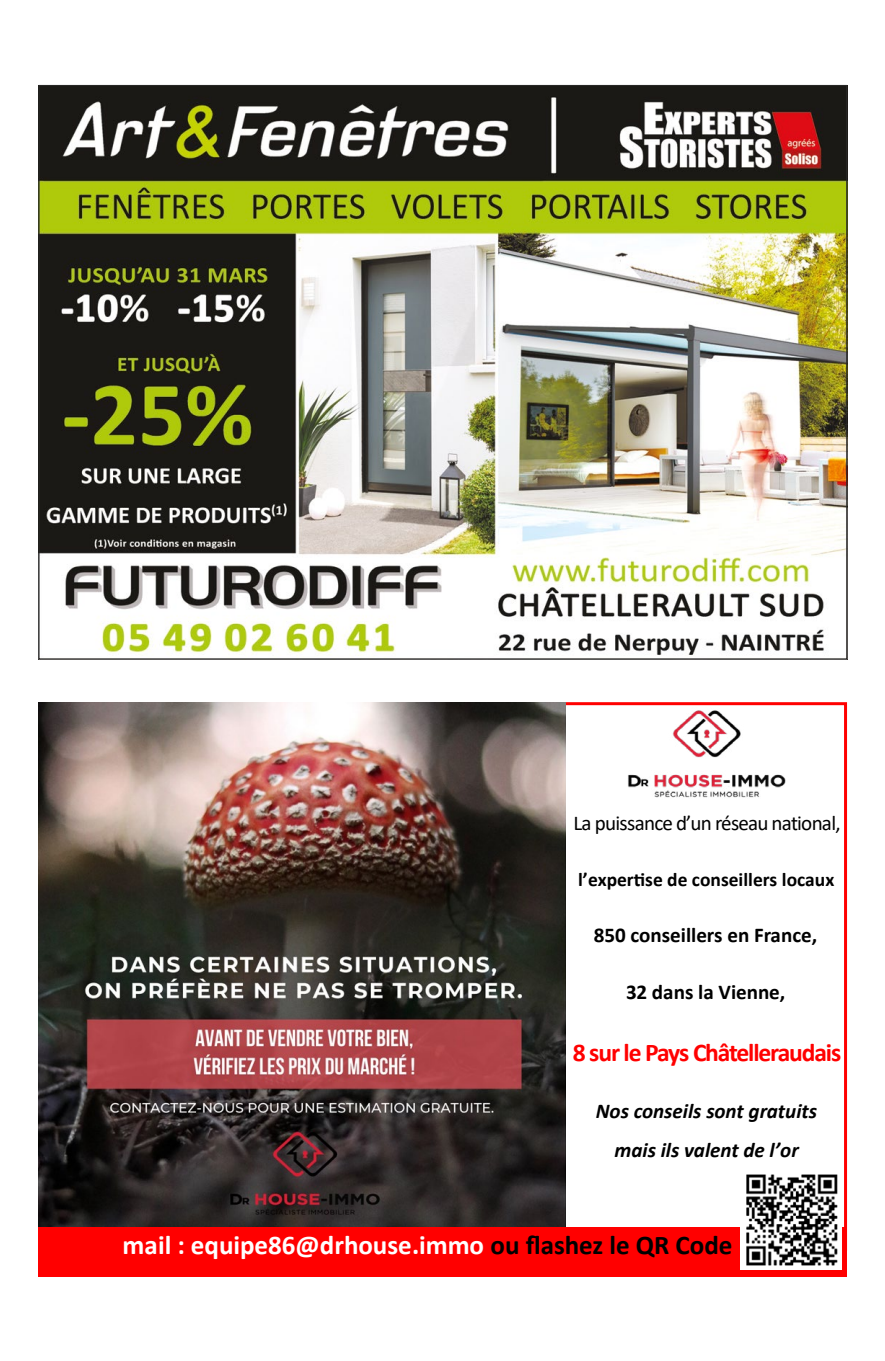
<style>
.page{position:relative;width:885px;height:1361px;background:#fff}
.page>*{position:absolute;margin:0;border:0;box-sizing:border-box;transform-origin:0 0}
.t1{font:700 27px "Calibri";color:#fff}
.t2{font:700 25.5px "Calibri";letter-spacing:-.045em;color:#f00}
.t3{font:700 21.15px "Calibri";color:#000}
.t4{font:italic 700 21px/39.5px "Calibri";color:#000;text-align:center}
.t5{font:21px "Calibri";letter-spacing:-.035em;color:#000}
.t6{font:700 21px "Calibri";color:#000}
.t7{font:700 19.5px "Calibri";color:#000}
.s1{color:#000}
</style>
<div class="page">
<img style="left:41px;top:87px;width:804px;height:569px">
<img style="left:39px;top:703px;width:526px;height:524px">
<img style="left:622px;top:703px;width:168px;height:95px">
<div style="left:39px;top:1227px;width:807px;height:50px;background:#f00"></div>
<img style="left:740px;top:1174px;width:101px;height:95px">
<p class="t5" style="left:573px;top:809px;width:269px">La puissance d’un réseau national,</p>
<p class="t7" style="left:578px;top:866px;width:258px">l’expertise de conseillers locaux</p>
<p class="t6" style="left:594px;top:920px;width:225px">850 conseillers en France,</p>
<p class="t3" style="left:626px;top:977px;width:161px">32 dans la Vienne,</p>
<p class="t2" style="left:572px;top:1035px;width:270px">8 sur le Pays Châtelleraudais</p>
<p class="t4" style="left:595px;top:1090px;width:223px">Nos conseils sont gratuits mais ils valent de l’or</p>
<p class="t1" style="left:123px;top:1226px;width:611px">mail : equipe86@drhouse.immo <span class="s1">ou flashez le QR Code</span></p>
</div>
